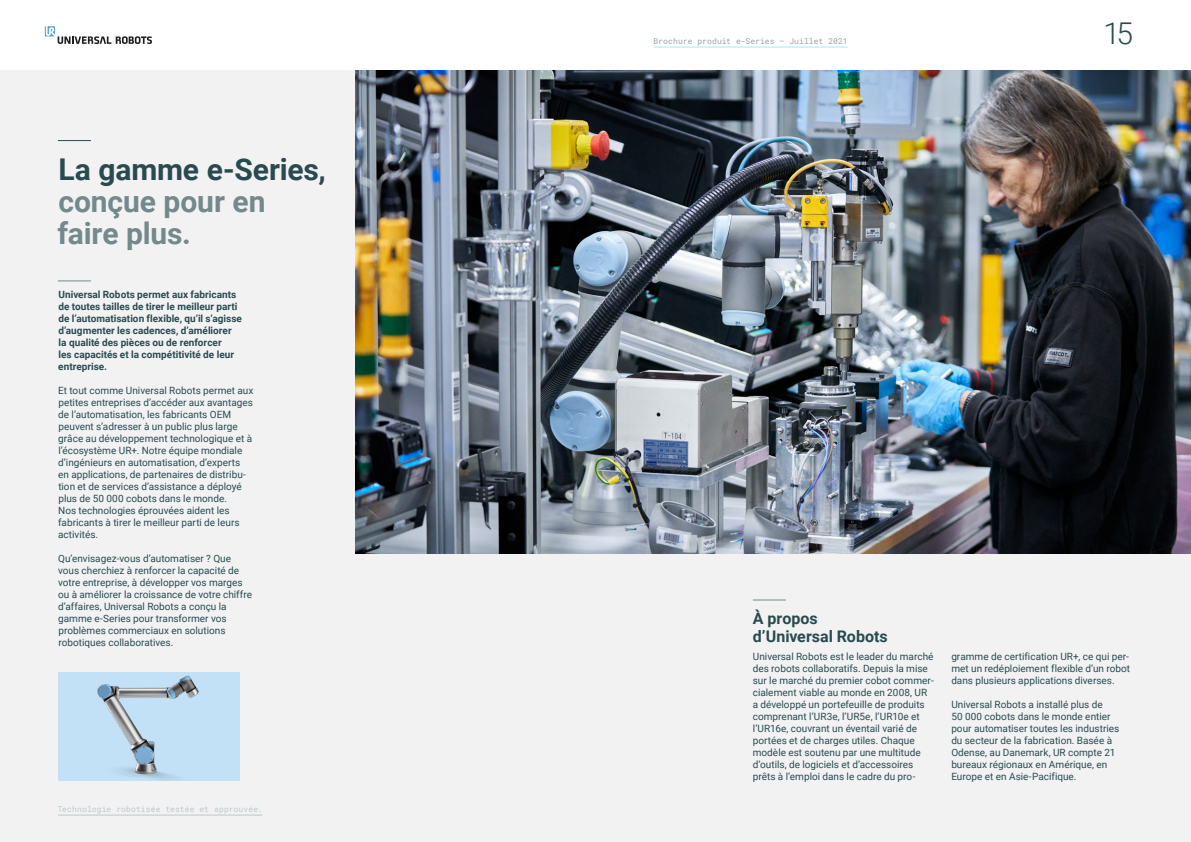
<style>
.page{position:relative;width:1191px;height:842px;background:#fff}
.page>*{position:absolute;margin:0;border:0;box-sizing:border-box;transform-origin:0 0}
.t1{font:700 30px/32px "Roboto";letter-spacing:-.005em;color:#74898c}
.t2{font:700 30px "Roboto";letter-spacing:-.005em;color:#294a4f}
.t3{font:300 30px "Roboto";color:#294a4f}
.t4{font:700 16px/18px "Roboto";color:#294a4f}
.t5{font:10px/12px "Roboto";color:#294a4f}
.t6{font:700 10px/12px "Roboto";color:#294a4f}
.t7{font:8px "Roboto Mono";letter-spacing:.01em;color:#bec8ca}
.t8{font:8px "Roboto Mono";letter-spacing:.005em;color:#94a4a7}
</style>
<div class="page">
<div style="left:0;top:70px;width:595px;height:772px;background:#f2f2f3"></div>
<div style="left:595px;top:70px;width:596px;height:772px;background:#f2f2f3"></div>
<svg style="left:45px;top:26px;width:107px;height:18px"></svg>
<hr style="left:653px;top:47px;width:194px;height:1px;background:#9beef7">
<hr style="left:58px;top:815px;width:204px;height:1px;background:#bec8ca">
<hr style="left:58px;top:140px;width:33px;height:1px;background:#294a4f">
<hr style="left:58px;top:281px;width:33px;height:1px;background:#74898c">
<hr style="left:753px;top:600px;width:33px;height:1px;background:#74898c">
<img style="left:356px;top:71px;width:835px;height:482px">
<div style="left:58px;top:672px;width:182px;height:108px;background:#c2e1f6"></div>
<img style="left:97px;top:675px;width:102px;height:105px">
<h1 class="t2" style="left:58px;top:148px;width:269px">La gamme e-Series,</h1>
<h1 class="t1" style="left:57px;top:184px;width:210px">conçue pour en faire plus.</h1>
<p class="t6" style="left:58px;top:288px;width:185px">Universal Robots permet aux fabricants de toutes tailles de tirer le meilleur parti de l’automatisation flexible, qu’il s’agisse d’augmenter les cadences, d’améliorer la qualité des pièces ou de renforcer<br>les capacités et la compétitivité de leur entreprise.</p>
<p class="t5" style="left:58px;top:384px;width:197px">Et tout comme Universal Robots permet aux petites entreprises d’accéder aux avantages de l’automatisation, les fabricants OEM peuvent s’adresser à un public plus large grâce au développement technologique et à l’écosystème UR+. Notre équipe mondiale d’ingénieurs en automatisation, d’experts en applications, de partenaires de distribu&shy;tion et de services d’assistance a déployé plus de 50 000 cobots dans le monde.<br>Nos technologies éprouvées aident les fabricants à tirer le meilleur parti de leurs activités.</p>
<p class="t5" style="left:58px;top:552px;width:195px">Qu’envisagez-vous d’automatiser ? Que vous cherchiez à renforcer la capacité de votre entreprise, à développer vos marges ou à améliorer la croissance de votre chiffre d’affaires, Universal Robots a conçu la gamme e-Series pour transformer vos problèmes commerciaux en solutions robotiques collaboratives.</p>
<p class="t7" style="left:58px;top:804px;width:206px">Technologie robotisée testée et approuvée.</p>
<p class="t8" style="left:653px;top:36px;width:195px">Brochure produit e-Series – Juillet 2021</p>
<h1 class="t3" style="left:1103px;top:12px;width:31px">15</h1>
<h2 class="t4" style="left:753px;top:609px;width:136px">À propos d’Universal Robots</h2>
<p class="t5" style="left:753px;top:650px;width:182px">Universal Robots est le leader du marché des robots collaboratifs. Depuis la mise sur le marché du premier cobot commer&shy;cialement viable au monde en 2008, UR a développé un portefeuille de produits comprenant l’UR3e, l’UR5e, l’UR10e et l’UR16e, couvrant un éventail varié de portées et de charges utiles. Chaque modèle est soutenu par une multitude d’outils, de logiciels et d’accessoires prêts à l’emploi dans le cadre du pro-</p>
<p class="t5" style="left:951px;top:650px;width:180px;text-align:justify">gramme de certification UR+, ce qui per&shy;met un redéploiement flexible d’un robot dans plusieurs applications diverses.</p>
<p class="t5" style="left:951px;top:698px;width:169px">Universal Robots a installé plus de<br>50 000 cobots dans le monde entier pour automatiser toutes les industries du secteur de la fabrication. Basée à Odense, au Danemark, UR compte 21 bureaux régionaux en Amérique, en Europe et en Asie-Pacifique.</p>
</div>
